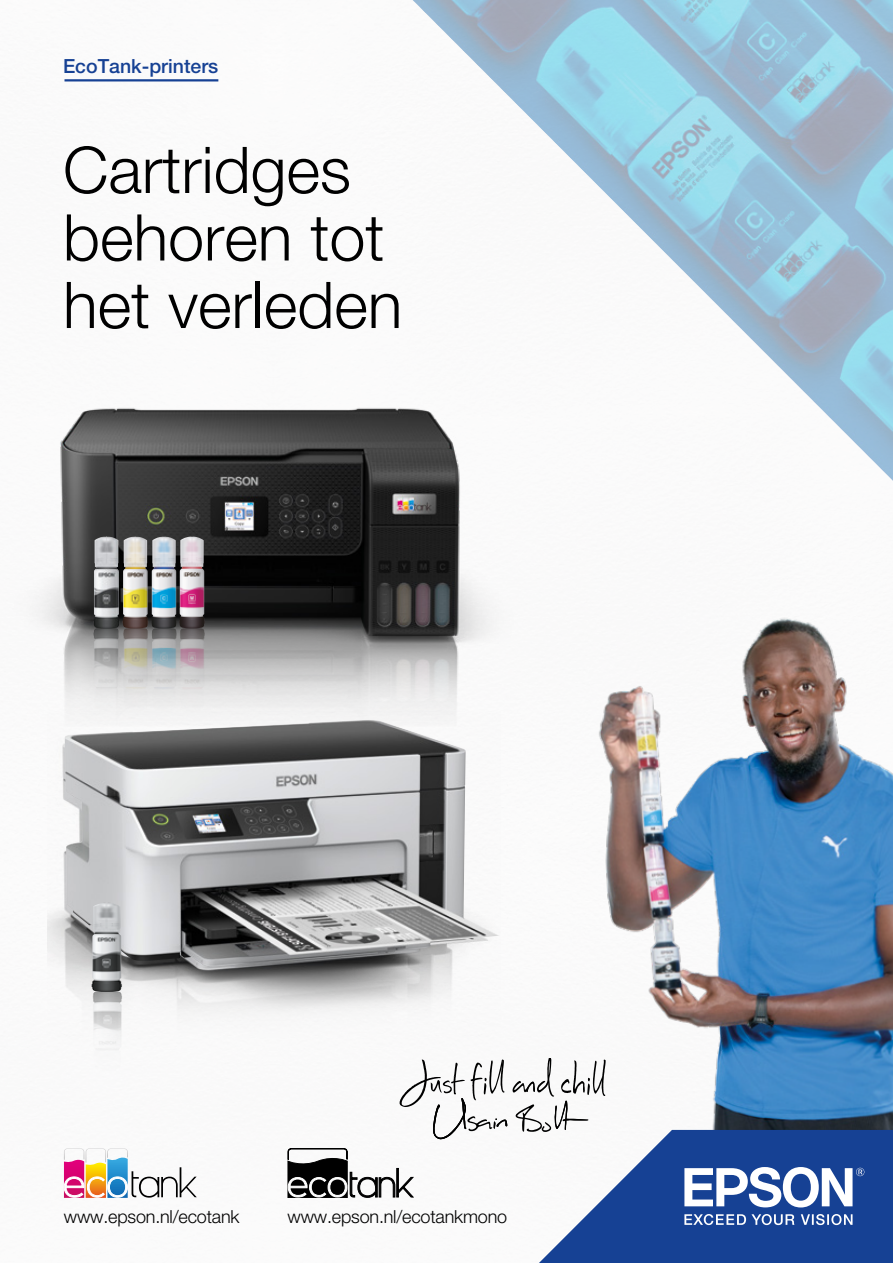
<style>
.page{position:relative;width:893px;height:1263px;background:#fff}
.page>*{position:absolute;margin:0;border:0;box-sizing:border-box;transform-origin:0 0}
.t1{font:300 64.5px/67.5px "Helvetica Neue LT";color:#000}
.SIGNPOST{font:500 19.5px "Helvetica Neue LT";color:#164194}
.t2{font:300 18px "Helvetica Neue LT";letter-spacing:-.01em;color:#000}
</style>
<div class="page">
<img style="left:412px;top:0;width:481px;height:481px">
<hr style="left:65px;top:79px;width:153px;height:2px;background:#164194">
<img style="left:30px;top:359px;width:504px;height:353px">
<img style="left:151px;top:536px;width:26px;height:176px">
<img style="left:179px;top:536px;width:26px;height:176px">
<img style="left:122px;top:536px;width:27px;height:176px">
<img style="left:93px;top:629px;width:27px;height:83px">
<img style="left:93px;top:536px;width:27px;height:93px">
<img style="left:48px;top:712px;width:408px;height:311px">
<img style="left:65px;top:720px;width:434px;height:247px">
<img style="left:92px;top:903px;width:30px;height:148px">
<svg style="left:400px;top:1058px;width:166px;height:81px"></svg>
<img style="left:566px;top:617px;width:327px;height:513px">
<svg style="left:288px;top:1148px;width:126px;height:50px"></svg>
<svg style="left:64px;top:1148px;width:133px;height:50px"></svg>
<svg style="left:539px;top:1130px;width:354px;height:133px;fill:#164194"></svg>
<svg style="left:684px;top:1167px;width:180px;height:58px"></svg>
<p class="SIGNPOST" style="left:63px;top:54px;width:157px">EcoTank-printers</p>
<p class="t1" style="left:63px;top:135px;width:341px">Cartridges behoren tot het verleden</p>
<p class="t2" style="left:64px;top:1205px;width:177px">www.epson.nl/ecotank</p>
<p class="t2" style="left:288px;top:1205px;width:221px">www.epson.nl/ecotankmono</p>
</div>
